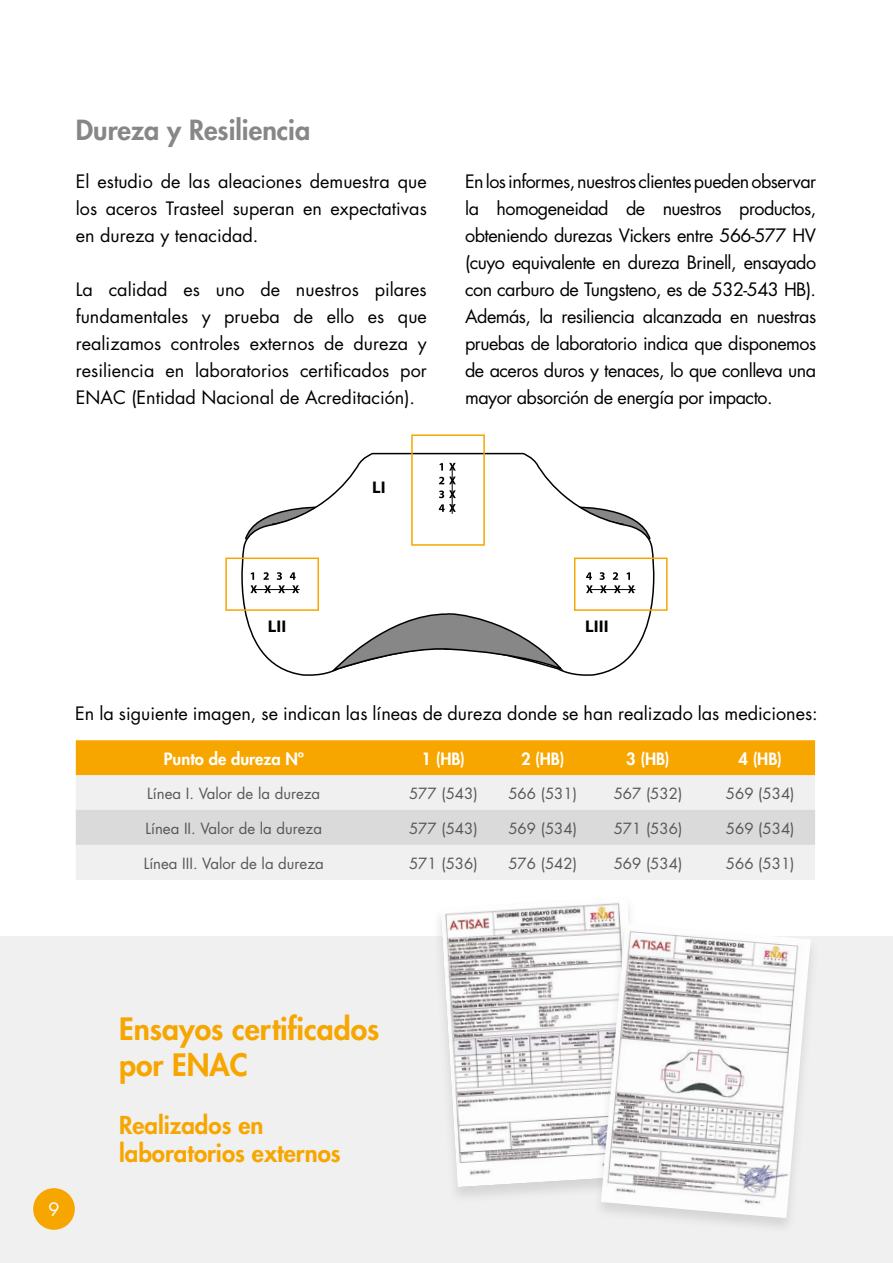
<style>
.page{position:relative;width:893px;height:1263px;background:#fff}
.page>*{position:absolute;margin:0;border:0;box-sizing:border-box;transform-origin:0 0}
.t1{font:800 30px/36px "Futura Std";color:#f7a600}
.t2{font:800 27px "Futura Std";color:#878787}
.t3{font:800 24px/28.8px "Futura Std";color:#f7a600}
.t4{font:18px/27px "Futura Std";color:#000;text-align:justify}
.t5{font:18px "Futura Std";color:#fff}
.t6{font:700 16.95px "Myriad Pro";color:#000}
.t7{font:800 16.5px "Futura Std";color:#fff}
.t8{font:15px "Futura Std";color:#575756}
</style>
<div class="page">
<div style="left:0;top:937px;width:892px;height:326px;background:#f0f0f0"></div>
<div style="left:432px;top:896px;width:221px;height:308px;background:#878787;opacity:.25"></div>
<img style="left:441px;top:896px;width:203px;height:291px">
<div style="left:592px;top:923px;width:227px;height:312px;background:#878787;opacity:.25"></div>
<img style="left:601px;top:923px;width:210px;height:295px">
<div style="left:33px;top:1188px;width:42px;height:42px;background:#f7a600;border-radius:50%"></div>
<svg style="left:833px;top:936px;width:60px;height:327px"></svg>
<div style="left:76px;top:740px;width:739px;height:35px;background:#f7a600"></div>
<div style="left:76px;top:775px;width:739px;height:105px;background:#f0f0f0"></div>
<div style="left:76px;top:810px;width:739px;height:35px;background:#dadada"></div>
<svg style="left:244px;top:612px;width:407px;height:64px"></svg>
<svg style="left:332px;top:613px;width:230px;height:59px"></svg>
<svg style="left:225px;top:434px;width:443px;height:178px"></svg>
<svg style="left:440px;top:463px;width:3px;height:8px"></svg>
<hr style="left:452px;top:466px;width:1px;height:48px;background:#000">
<svg style="left:449px;top:463px;width:7px;height:8px"></svg>
<svg style="left:439px;top:477px;width:17px;height:7px"></svg>
<svg style="left:439px;top:490px;width:17px;height:8px"></svg>
<svg style="left:439px;top:504px;width:17px;height:8px"></svg>
<hr style="left:252px;top:589px;width:48px;height:1px;background:#000">
<svg style="left:250px;top:572px;width:7px;height:21px"></svg>
<svg style="left:263px;top:572px;width:8px;height:21px"></svg>
<svg style="left:277px;top:572px;width:22px;height:21px"></svg>
<hr style="left:588px;top:589px;width:47px;height:1px;background:#000">
<svg style="left:586px;top:572px;width:7px;height:21px"></svg>
<svg style="left:599px;top:572px;width:8px;height:21px"></svg>
<svg style="left:613px;top:572px;width:8px;height:21px"></svg>
<svg style="left:627px;top:572px;width:8px;height:21px"></svg>
<h2 class="t2" style="left:76px;top:113px;width:236px">Dureza y Resiliencia</h2>
<p class="t4" style="left:76px;top:168px;width:353px">El estudio de las aleaciones demuestra que los aceros Trasteel superan en expectativas en dureza y tenacidad.</p>
<p class="t4" style="left:76px;top:276px;width:353px">La calidad es uno de nuestros pilares fundamentales y prueba de ello es que realizamos controles externos de dureza y resiliencia en laboratorios certificados por ENAC (Entidad Nacional de Acreditación).</p>
<p class="t6" style="left:372px;top:476px;width:15px">LI</p>
<p class="t4" style="left:465px;top:168px;width:353px">En los informes, nuestros clientes pueden observar la homogeneidad de nuestros productos, obteniendo durezas Vickers entre 566-577 HV (cuyo equivalente en dureza Brinell, ensayado con carburo de Tungsteno, es de 532-543 HB).<br>Además, la resiliencia alcanzada en nuestras pruebas de laboratorio indica que disponemos de aceros duros y tenaces, lo que conlleva una mayor absorción de energía por impacto.</p>
<p class="t6" style="left:268px;top:615px;width:20px">LII</p>
<p class="t6" style="left:585px;top:615px;width:25px">LIII</p>
<p class="t4" style="left:75px;top:700px;width:744px">En la siguiente imagen, se indican las líneas de dureza donde se han realizado las mediciones:</p>
<p class="t7" style="left:164px;top:748px;width:141px">Punto de dureza Nº</p>
<p class="t7" style="left:422px;top:748px;width:45px">1 (HB)</p>
<p class="t7" style="left:521px;top:748px;width:45px">2 (HB)</p>
<p class="t7" style="left:626px;top:748px;width:45px">3 (HB)</p>
<p class="t7" style="left:738px;top:748px;width:45px">4 (HB)</p>
<p class="t8" style="left:147px;top:784px;width:174px">Línea I. Valor de la dureza</p>
<p class="t8" style="left:409px;top:784px;width:70px">577 (543)</p>
<p class="t8" style="left:508px;top:784px;width:70px">566 (531)</p>
<p class="t8" style="left:614px;top:784px;width:70px">567 (532)</p>
<p class="t8" style="left:726px;top:784px;width:70px">569 (534)</p>
<p class="t8" style="left:146px;top:818px;width:178px">Línea II. Valor de la dureza</p>
<p class="t8" style="left:409px;top:818px;width:70px">577 (543)</p>
<p class="t8" style="left:508px;top:818px;width:70px">569 (534)</p>
<p class="t8" style="left:614px;top:818px;width:70px">571 (536)</p>
<p class="t8" style="left:726px;top:818px;width:70px">569 (534)</p>
<p class="t8" style="left:144px;top:853px;width:182px">Línea III. Valor de la dureza</p>
<p class="t8" style="left:409px;top:853px;width:70px">571 (536)</p>
<p class="t8" style="left:508px;top:853px;width:70px">576 (542)</p>
<p class="t8" style="left:614px;top:853px;width:70px">569 (534)</p>
<p class="t8" style="left:726px;top:853px;width:70px">566 (531)</p>
<p class="t5" style="left:48px;top:1198px;width:13px">9</p>
<h1 class="t1" style="left:119px;top:1011px;width:262px">Ensayos certificados por ENAC</h1>
<h3 class="t3" style="left:119px;top:1110px;width:223px">Realizados en laboratorios externos</h3>
</div>
